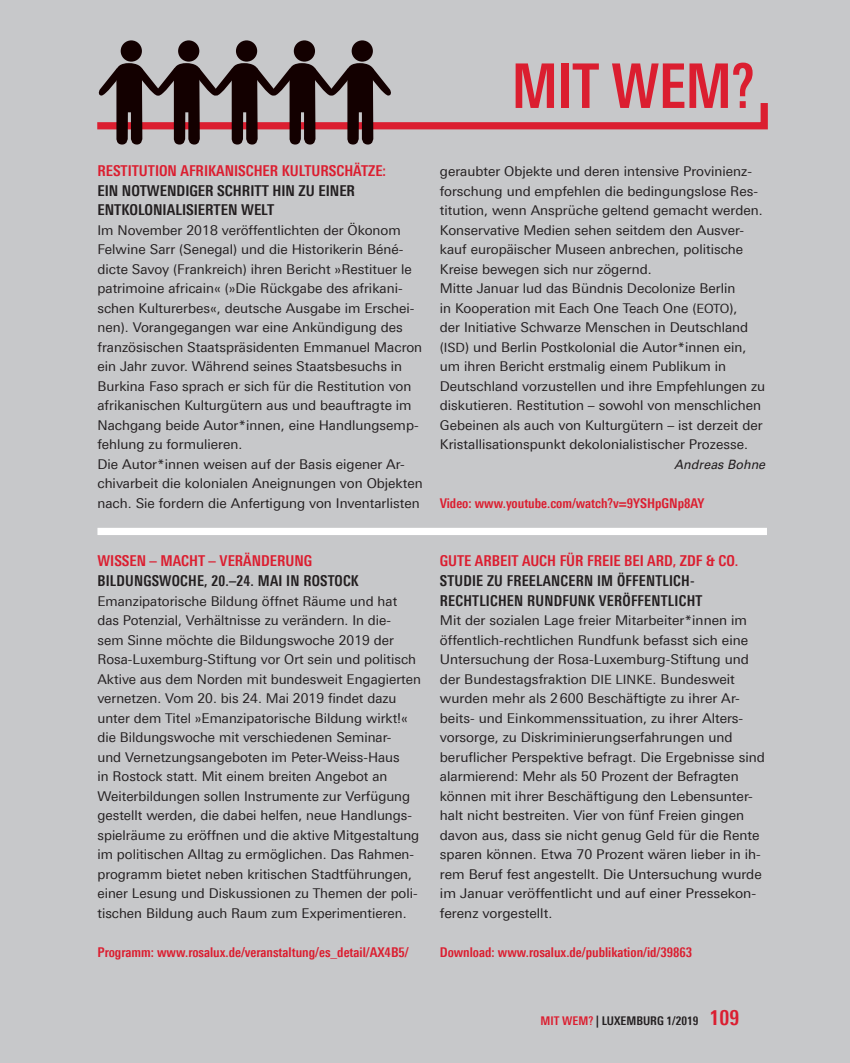
<style>
.page{position:relative;width:850px;height:1063px;background:#fff}
.page>*{position:absolute;margin:0;border:0;box-sizing:border-box;transform-origin:0 0}
.t1{font:700 61.5px "Linotype Univers 620 Cn";letter-spacing:-.01em;color:#db1e30;scale:.91 1}
.t2{font:700 15px "Linotype Univers 620 Cn";color:#db1e30}
.t3{font:700 15px/19.5px "Linotype Univers 620 Cn";letter-spacing:.015em;color:#231f20;scale:.96 1}
.t4{font:700 15px/19.5px "Linotype Univers 620 Cn";letter-spacing:.015em;color:#231f20}
.t5{font:13.5px/19.5px "Linotype Univers 430";color:#231f20}
.t6{font:700 13.5px "Linotype Univers 620 Cn";color:#db1e30}
.t7{font:italic 12.9px "Univers";color:#231f20}
.t8{font:700 12px "Linotype Univers 620 Cn";color:#231f20}
.s1{font-size:12.75px}
.s2{color:#db1e30}
.s3{font-size:21px;color:#db1e30}
</style>
<div class="page">
<div style="left:0;top:0;width:850px;height:1062px;background:#c7c8ca"></div>
<div style="left:97px;top:527px;width:670px;height:8px;background:#fff"></div>
<div style="left:121px;top:40px;width:21px;height:22px;background:#130000;border-radius:50%"></div>
<div style="left:178px;top:40px;width:21px;height:22px;background:#130000;border-radius:50%"></div>
<div style="left:236px;top:40px;width:21px;height:22px;background:#130000;border-radius:50%"></div>
<div style="left:294px;top:40px;width:21px;height:22px;background:#130000;border-radius:50%"></div>
<div style="left:352px;top:40px;width:21px;height:22px;background:#130000;border-radius:50%"></div>
<svg style="left:90px;top:63px;width:681px;height:81px;background:#a39194"></svg>
<h1 class="t1" style="left:511px;top:49px;width:268px">MIT WEM?</h1>
<p class="t2" style="left:97px;top:162px;width:290px">RESTITUTION AFRIKANISCHER KULTURSCHÄTZE:</p>
<p class="t4" style="left:97px;top:180px;width:259px">EIN NOTWENDIGER SCHRITT HIN ZU EINER<br>ENTKOLONIALISIERTEN WELT</p>
<p class="t5" style="left:97px;top:220px;width:327px">Im November 2018 veröffentlichten der Ökonom Felwine Sarr (Senegal) und die Historikerin Béné&shy;dicte Savoy (Frankreich) ihren Bericht »Restituer le patrimoine africain« (»Die Rückgabe des afrikani&shy;schen Kulturerbes«, deutsche Ausgabe im Erschei&shy;nen). Vorangegangen war eine Ankündigung des französischen Staatspräsidenten Emmanuel Macron ein Jahr zuvor. Während seines Staatsbesuchs in Burkina Faso sprach er sich für die Restitution von afrikanischen Kulturgütern aus und beauftragte im Nachgang beide Autor*innen, eine Handlungsemp&shy;fehlung zu formulieren.<br>Die Autor*innen weisen auf der Basis eigener Ar&shy;chivarbeit die kolonialen Aneignungen von Objekten nach. Sie fordern die Anfertigung von Inventarlisten</p>
<p class="t2" style="left:97px;top:552px;width:216px">WISSEN – MACHT – VERÄNDERUNG</p>
<p class="t3" style="left:97px;top:570px;width:274px">BILDUNGSWOCHE, 20.–24. MAI IN ROSTOCK</p>
<p class="t5" style="left:97px;top:591px;width:325px">Emanzipatorische Bildung öffnet Räume und hat das Potenzial, Verhältnisse zu verändern. In die-<br>sem Sinne möchte die Bildungswoche 2019 der Rosa-Luxemburg-Stiftung vor Ort sein und politisch Aktive aus dem Norden mit bundesweit Engagierten vernetzen. Vom 20. bis 24. Mai 2019 findet dazu unter dem Titel »Emanzipatorische Bildung wirkt!« die Bildungswoche mit verschiedenen Seminar-<br>und Vernetzungsangeboten im Peter-Weiss-Haus<br>in Rostock statt. Mit einem breiten Angebot an Weiterbildungen sollen Instrumente zur Verfügung gestellt werden, die dabei helfen, neue Handlungs&shy;spielräume zu eröffnen und die aktive Mitgestaltung im politischen Alltag zu ermöglichen. Das Rahmen&shy;programm bietet neben kritischen Stadtführungen, einer Lesung und Diskussionen zu Themen der poli&shy;tischen Bildung auch Raum zum Experimentieren.</p>
<p class="t6" style="left:97px;top:943px;width:313px">Programm: www.rosalux.de/veranstaltung/es_detail/AX4B5/</p>
<p class="t5" style="left:440px;top:162px;width:327px">geraubter Objekte und deren intensive Provinienz&shy;forschung und empfehlen die bedingungslose Res&shy;titution, wenn Ansprüche geltend gemacht werden.<br>Konservative Medien sehen seitdem den Ausver&shy;kauf europäischer Museen anbrechen, politische Kreise bewegen sich nur zögernd.<br>Mitte Januar lud das Bündnis Decolonize Berlin<br>in Kooperation mit Each One Teach One (<span class="s1">EOTO</span>),<br>der Initiative Schwarze Menschen in Deutschland (<span class="s1">ISD</span>) und Berlin Postkolonial die Autor*innen ein, um ihren Bericht erstmalig einem Publikum in Deutschland vorzustellen und ihre Empfehlungen zu diskutieren. Restitution – sowohl von menschlichen Gebeinen als auch von Kulturgütern – ist derzeit der Kristallisationspunkt dekolonialistischer Prozesse.</p>
<p class="t7" style="left:674px;top:456px;width:93px">Andreas Bohne</p>
<p class="t6" style="left:440px;top:495px;width:266px">Video: www.youtube.com/watch?v=9YSHpGNp8AY</p>
<p class="t2" style="left:440px;top:552px;width:300px">GUTE ARBEIT AUCH FÜR FREIE BEI ARD, ZDF &amp; CO.</p>
<p class="t3" style="left:440px;top:570px;width:275px">STUDIE ZU FREELANCERN IM ÖFFENTLICH-<br>RECHTLICHEN RUNDFUNK VERÖFFENTLICHT</p>
<p class="t5" style="left:440px;top:610px;width:326px">Mit der sozialen Lage freier Mitarbeiter*innen im öffentlich-rechtlichen Rundfunk befasst sich eine Untersuchung der Rosa-Luxemburg-Stiftung und der Bundestagsfraktion <span class="s1">DIE LINKE</span>. Bundesweit wurden mehr als 2 600 Beschäftigte zu ihrer Ar&shy;beits- und Einkommenssituation, zu ihrer Alters&shy;vorsorge, zu Diskriminierungserfahrungen und beruflicher Perspektive befragt. Die Ergebnisse sind alarmierend: Mehr als 50 Prozent der Befragten können mit ihrer Beschäftigung den Lebensunter&shy;halt nicht bestreiten. Vier von fünf Freien gingen davon aus, dass sie nicht genug Geld für die Rente sparen können. Etwa 70 Prozent wären lieber in ih&shy;rem Beruf fest angestellt. Die Untersuchung wurde im Januar veröffentlicht und auf einer Pressekon&shy;ferenz vorgestellt.</p>
<p class="t6" style="left:440px;top:943px;width:254px">Download: www.rosalux.de/publikation/id/39863</p>
<p class="t8" style="left:540px;top:1013px;width:200px"><span class="s2">MIT WEM?</span> | LUXEMBURG 1/2019 <span class="s3">109</span></p>
</div>
